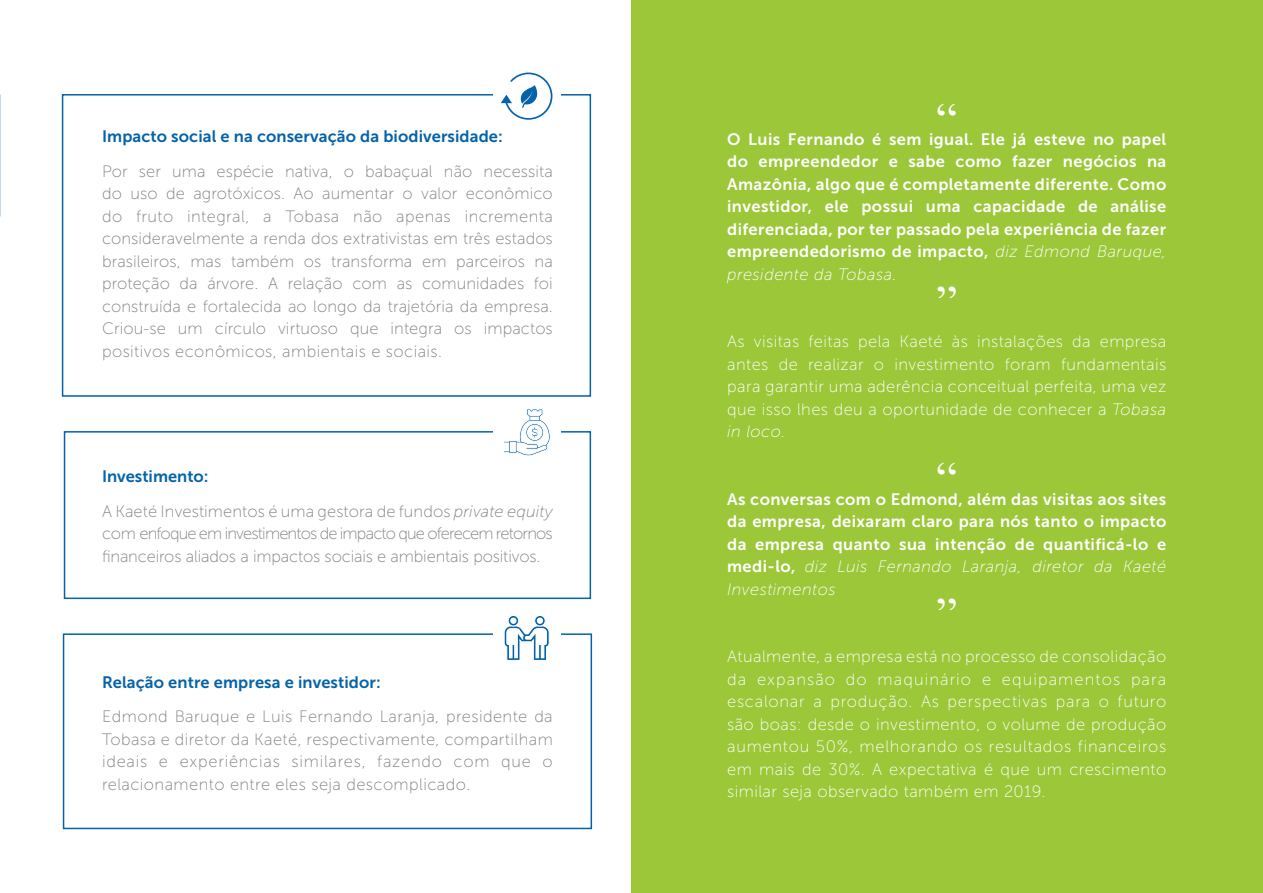
<style>
.page{position:relative;width:1263px;height:893px;background:#fff}
.page>*{position:absolute;margin:0;border:0;box-sizing:border-box;transform-origin:0 0}
.t1{font:45px "Mshtakan";color:#fff}
.t2{font:16.5px/22.5px "Museo Sans 100";letter-spacing:.025em;color:#808285;text-align:justify}
.t3{font:16.5px/22.5px "Museo Sans 100";letter-spacing:.025em;color:#fff;text-align:justify}
.t4{font:16.5px/22.5px "Museo Sans 700";letter-spacing:.025em;color:#fff;text-align:justify}
.t5{font:16.5px "Museo Sans 700";letter-spacing:.005em;color:#0462a8}
.t6{font:italic 16.5px/22.5px "Museo Sans 100";letter-spacing:.025em;color:#fff}
.s1{font-style:italic}
.s2{font-family:"Museo Sans 100";font-style:italic}
.s3{font-family:"Museo Sans 700";font-style:normal}
</style>
<div class="page">
<div style="left:631px;top:0;width:632px;height:893px;background:#9bc739"></div>
<div style="left:62px;top:94px;width:529px;height:303px;border:2px solid #0462a8"></div>
<div style="left:63px;top:633px;width:529px;height:196px;border:2px solid #0462a8"></div>
<div style="left:64px;top:431px;width:527px;height:168px;border:2px solid #0462a8"></div>
<div style="left:493px;top:606px;width:67px;height:55px;background:#fff"></div>
<div style="left:493px;top:409px;width:67px;height:54px;background:#fff"></div>
<div style="left:493px;top:63px;width:67px;height:55px;background:#fff"></div>
<svg style="left:501px;top:72px;width:52px;height:48px"></svg>
<svg style="left:504px;top:409px;width:46px;height:47px"></svg>
<svg style="left:504px;top:615px;width:46px;height:45px"></svg>
<p class="t5" style="left:102px;top:127px;width:402px">Impacto social e na conservação da biodiversidade:</p>
<p class="t2" style="left:102px;top:160px;width:452px">Por ser uma espécie nativa, o babaçual não necessita do uso de agrotóxicos. Ao aumentar o valor econômico do fruto integral, a Tobasa não apenas incrementa consideravelmente a renda dos extrativistas em três estados brasileiros, mas também os transforma em parceiros na proteção da árvore. A relação com as comunidades foi construída e fortalecida ao longo da trajetória da empresa.<br>Criou-se um círculo virtuoso que integra os impactos positivos econômicos, ambientais e sociais.</p>
<p class="t5" style="left:102px;top:467px;width:108px">Investimento:</p>
<p class="t2" style="left:102px;top:500px;width:452px">A Kaeté Investimentos é uma gestora de fundos <span class="s1">private equity </span>com enfoque em investimentos de impacto que oferecem retornos financeiros aliados a impactos sociais e ambientais positivos.</p>
<p class="t5" style="left:102px;top:673px;width:280px">Relação entre empresa e investidor:</p>
<p class="t2" style="left:102px;top:706px;width:452px">Edmond Baruque e Luis Fernando Laranja, presidente da Tobasa e diretor da Kaeté, respectivamente, compartilham ideais e experiências similares, fazendo com que o relacionamento entre eles seja descomplicado.</p>
<h1 class="t1" style="left:937px;top:96px;width:21px">“</h1>
<p class="t4" style="left:727px;top:128px;width:441px">O Luis Fernando é sem igual. Ele já esteve no papel do empreendedor e sabe como fazer negócios na Amazônia, algo que é completamente diferente. Como investidor, ele possui uma capacidade de análise diferenciada, por ter passado pela experiência de fazer empreendedorismo de impacto, <span class="s2">diz Edmond Baruque,</span></p>
<p class="t6" style="left:727px;top:263px;width:171px">presidente da Tobasa.</p>
<h1 class="t1" style="left:957px;top:306px;width:21px;rotate:-180deg">“</h1>
<p class="t3" style="left:727px;top:330px;width:441px">As visitas feitas pela Kaeté às instalações da empresa antes de realizar o investimento foram fundamentais para garantir uma aderência conceitual perfeita, uma vez que isso lhes deu a oportunidade de conhecer a <span class="s1">Tobasa in loco.</span></p>
<h1 class="t1" style="left:937px;top:454px;width:21px">“</h1>
<p class="t4" style="left:727px;top:488px;width:441px">As conversas com o Edmond, além das visitas aos sites da empresa, deixaram claro para nós tanto o impacto da empresa quanto sua intenção de quantificá-lo e</p>
<p class="t6" style="left:727px;top:555px;width:441px"><span class="s3">medi-lo,</span> diz Luis Fernando Laranja, diretor da Kaeté<br>Investimentos</p>
<h1 class="t1" style="left:957px;top:618px;width:21px;rotate:-180deg">“</h1>
<p class="t3" style="left:727px;top:645px;width:441px">Atualmente, a empresa está no processo de consolidação da expansão do maquinário e equipamentos para escalonar a produção. As perspectivas para o futuro são boas: desde o investimento, o volume de produção aumentou 50%, melhorando os resultados financeiros em mais de 30%. A expectativa é que um crescimento similar seja observado também em 2019.</p>
</div>
